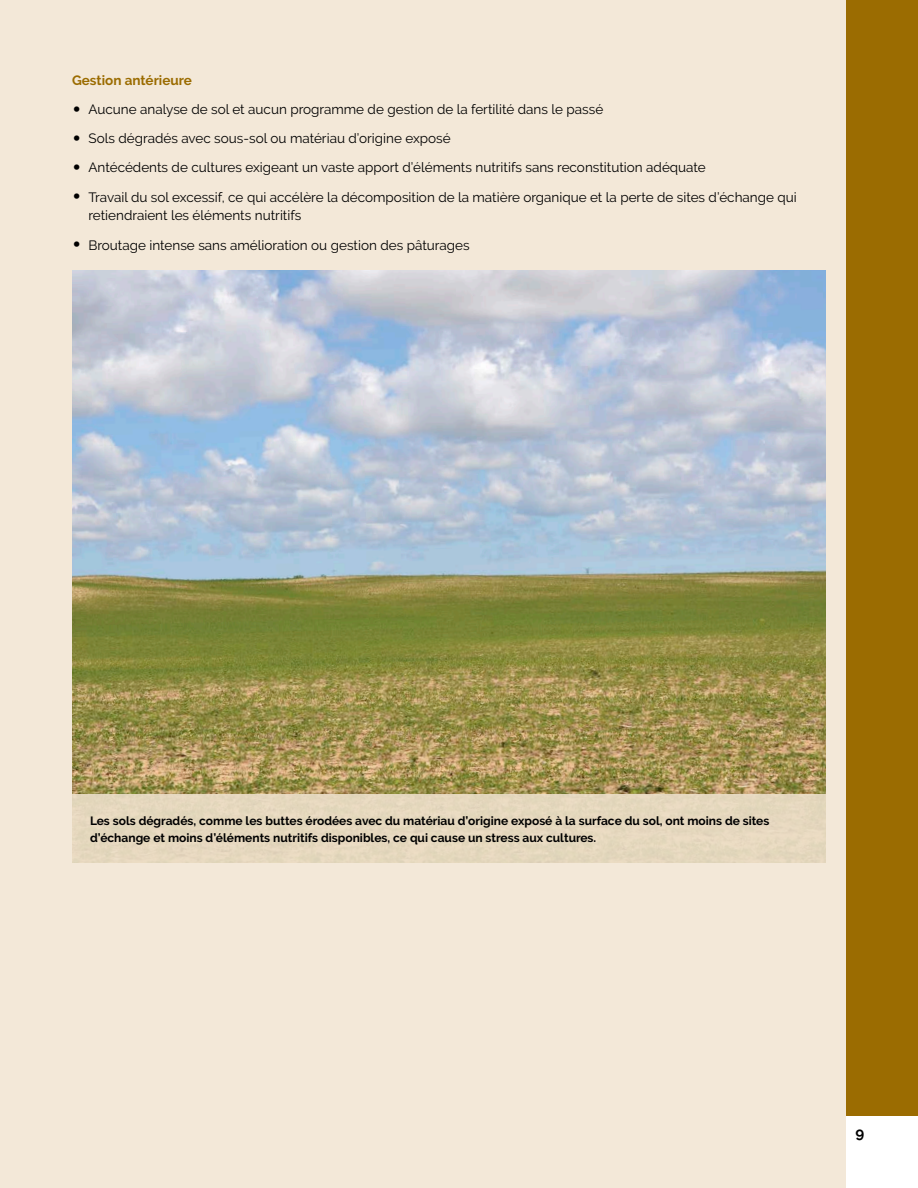
<style>
.page{position:relative;width:918px;height:1188px;background:#fff}
.page>*{position:absolute;margin:0;border:0;box-sizing:border-box;transform-origin:0 0}
.t1{font:700 15px "Raleway";color:#000}
.t2{font:13.5px/18.8px "Raleway";color:#000}
.F-H3{font:700 13.5px "Raleway";color:#9b6c01}
.F-Captions{font:700 12px/17.2px "Raleway";color:#000}
.s1{font-weight:700;font-size:25.5px}
</style>
<div class="page">
<div style="left:0;top:0;width:846px;height:1188px;background:#f3e8d8"></div>
<div style="left:846px;top:0;width:72px;height:1116px;background:#9b6c01"></div>
<img style="left:72px;top:270px;width:754px;height:524px">
<div style="left:72px;top:794px;width:754px;height:68px;background:#e5d7be"></div>
<h3 class="F-H3" style="left:72px;top:72px;width:121px">Gestion antérieure</h3>
<p class="t2" style="left:72px;top:100px;width:533px"><span class="s1">•</span> Aucune analyse de sol et aucun programme de gestion de la fertilité dans le passé</p>
<p class="t2" style="left:72px;top:129px;width:380px"><span class="s1">•</span> Sols dégradés avec sous-sol ou matériau d’origine exposé</p>
<p class="t2" style="left:72px;top:158px;width:635px"><span class="s1">•</span> Antécédents de cultures exigeant un vaste apport d’éléments nutritifs sans reconstitution adéquate</p>
<p class="t2" style="left:88px;top:188px;width:710px;text-indent:-16px"><span class="s1">•</span> Travail du sol excessif, ce qui accélère la décomposition de la matière organique et la perte de sites d’échange qui retiendraient les éléments nutritifs</p>
<p class="t2" style="left:72px;top:236px;width:399px"><span class="s1">•</span> Broutage intense sans amélioration ou gestion des pâturages</p>
<p class="F-Captions" style="left:90px;top:812px;width:681px">Les sols dégradés, comme les buttes érodées avec du matériau d’origine exposé à la surface du sol, ont moins de sites d’échange et moins d’éléments nutritifs disponibles, ce qui cause un stress aux cultures.</p>
<p class="t1" style="left:856px;top:1125px;width:10px">9</p>
</div>
